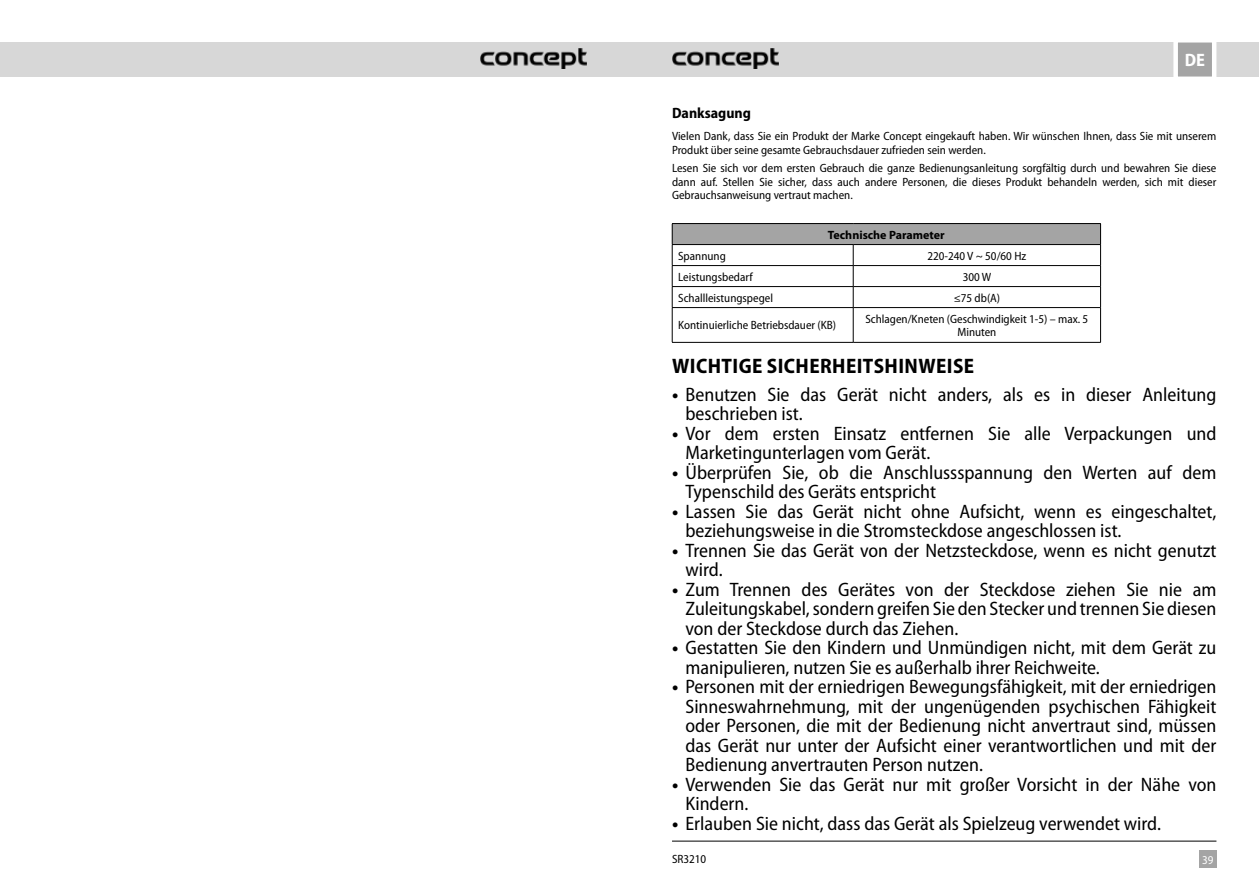
<style>
.page{position:relative;width:1259px;height:893px;background:#fff}
.page>*{position:absolute;margin:0;border:0;box-sizing:border-box;transform-origin:0 0}
.t1{font:700 semi-condensed 21px "Myriad Pro";letter-spacing:.02em;color:#000}
.t2{font:semi-condensed 19.5px/19.5px "Myriad Pro";color:#000}
.t3{font:700 semi-condensed 18px "Myriad Pro";color:#fff}
.t4{font:700 semi-condensed 15px "Myriad Pro";color:#000}
.t5{font:semi-condensed 12px/13.8px "Myriad Pro";color:#000}
.t6{font:700 12px "Myriad Pro";color:#000}
.t7{font:semi-condensed 12px "Myriad Pro";color:#fff}
.s1{font-weight:700}
</style>
<div class="page">
<div style="left:629px;top:43px;width:630px;height:34px;background:#d7d7d7"></div>
<div style="left:1199px;top:850px;width:17px;height:17px;background:#a4a4a4"></div>
<svg style="left:1171px;top:42px;width:47px;height:35px;background:#bbb"></svg>
<hr style="left:672px;top:841px;width:544px;height:1px;background:#000">
<img style="left:672px;top:48px;width:106px;height:21px">
<div style="left:0;top:43px;width:629px;height:34px;background:#d7d7d7"></div>
<img style="left:480px;top:48px;width:107px;height:21px">
<div style="left:672px;top:224px;width:428px;height:21px;background:#a4a4a4"></div>
<hr style="left:672px;top:223px;width:181px;height:1px;background:#000">
<hr style="left:853px;top:223px;width:247px;height:1px;background:#000">
<hr style="left:672px;top:244px;width:181px;height:1px;background:#000">
<hr style="left:853px;top:244px;width:247px;height:1px;background:#000">
<hr style="left:672px;top:265px;width:181px;height:1px;background:#000">
<hr style="left:853px;top:265px;width:247px;height:1px;background:#000">
<hr style="left:672px;top:286px;width:181px;height:1px;background:#000">
<svg style="left:672px;top:224px;width:1px;height:83px"></svg>
<hr style="left:853px;top:286px;width:247px;height:1px;background:#000">
<svg style="left:853px;top:245px;width:1px;height:62px"></svg>
<svg style="left:1100px;top:224px;width:1px;height:83px"></svg>
<hr style="left:672px;top:307px;width:181px;height:1px;background:#000">
<hr style="left:672px;top:308px;width:1px;height:34px;background:#000">
<hr style="left:853px;top:307px;width:247px;height:1px;background:#000">
<hr style="left:853px;top:308px;width:1px;height:34px;background:#000">
<hr style="left:1100px;top:308px;width:1px;height:34px;background:#000">
<hr style="left:672px;top:342px;width:181px;height:1px;background:#000">
<hr style="left:853px;top:342px;width:247px;height:1px;background:#000">
<p class="t3" style="left:1184px;top:48px;width:22px">DE</p>
<p class="t4" style="left:672px;top:103px;width:80px">Danksagung</p>
<p class="t5" style="left:672px;top:129px;width:546px">Vielen Dank, dass Sie ein Produkt der Marke Concept eingekauft haben. Wir wünschen Ihnen, dass Sie mit unserem<br>Produkt über seine gesamte Gebrauchsdauer zufrieden sein werden.</p>
<p class="t5" style="left:672px;top:161px;width:546px;text-align:justify">Lesen Sie sich vor dem ersten Gebrauch die ganze Bedienungsanleitung sorgfältig durch und bewahren Sie diese dann auf. Stellen Sie sicher, dass auch andere Personen, die dieses Produkt behandeln werden, sich mit dieser Gebrauchsanweisung vertraut machen.</p>
<p class="t6" style="left:828px;top:227px;width:118px">Technische Parameter</p>
<p class="t5" style="left:678px;top:248px;width:49px">Spannung</p>
<p class="t5" style="left:927px;top:248px;width:100px">220-240 V ~ 50/60 Hz</p>
<p class="t5" style="left:678px;top:269px;width:76px">Leistungsbedarf</p>
<p class="t5" style="left:962px;top:269px;width:30px">300 W</p>
<p class="t5" style="left:678px;top:290px;width:96px">Schallleistungspegel</p>
<p class="t5" style="left:953px;top:290px;width:48px">≤75 db(A)</p>
<p class="t5" style="left:678px;top:318px;width:159px">Kontinuierliche Betriebsdauer (KB)</p>
<p class="t5" style="left:865px;top:311px;width:224px;text-align:center">Schlagen/Kneten (Geschwindigkeit 1-5) – max. 5<br>Minuten</p>
<p class="t1" style="left:672px;top:352px;width:303px">WICHTIGE SICHERHEITSHINWEISE</p>
<p class="t2" style="left:685px;top:384px;width:532px;text-indent:-13px"><span class="s1">•</span> Benutzen Sie das Gerät nicht anders, als es in dieser Anleitung beschrieben ist.</p>
<p class="t2" style="left:685px;top:423px;width:532px;text-indent:-13px"><span class="s1">•</span> Vor dem ersten Einsatz entfernen Sie alle Verpackungen und<br>Marketingunterlagen vom Gerät.</p>
<p class="t2" style="left:685px;top:462px;width:532px;text-indent:-13px"><span class="s1">•</span> Überprüfen Sie, ob die Anschlussspannung den Werten auf dem<br>Typenschild des Geräts entspricht</p>
<p class="t2" style="left:685px;top:501px;width:532px;text-indent:-13px"><span class="s1">•</span> Lassen Sie das Gerät nicht ohne Aufsicht, wenn es eingeschaltet, beziehungsweise in die Stromsteckdose angeschlossen ist.</p>
<p class="t2" style="left:685px;top:540px;width:532px;text-indent:-13px"><span class="s1">•</span> Trennen Sie das Gerät von der Netzsteckdose, wenn es nicht genutzt wird.</p>
<p class="t2" style="left:685px;top:579px;width:532px;text-align:justify;text-indent:-13px"><span class="s1">•</span> Zum Trennen des Gerätes von der Steckdose ziehen Sie nie am Zuleitungskabel, sondern greifen Sie den Stecker und trennen Sie diesen von der Steckdose durch das Ziehen.</p>
<p class="t2" style="left:685px;top:638px;width:532px;text-indent:-13px"><span class="s1">•</span> Gestatten Sie den Kindern und Unmündigen nicht, mit dem Gerät zu manipulieren, nutzen Sie es außerhalb ihrer Reichweite.</p>
<p class="t2" style="left:685px;top:677px;width:532px;text-align:justify;text-indent:-13px"><span class="s1">•</span> Personen mit der erniedrigen Bewegungsfähigkeit, mit der erniedrigen Sinneswahrnehmung, mit der ungenügenden psychischen Fähigkeit oder Personen, die mit der Bedienung nicht anvertraut sind, müssen das Gerät nur unter der Aufsicht einer verantwortlichen und mit der Bedienung anvertrauten Person nutzen.</p>
<p class="t2" style="left:685px;top:774px;width:532px;text-indent:-13px"><span class="s1">•</span> Verwenden Sie das Gerät nur mit großer Vorsicht in der Nähe von<br>Kindern.</p>
<p class="t2" style="left:672px;top:813px;width:490px"><span class="s1">•</span> Erlauben Sie nicht, dass das Gerät als Spielzeug verwendet wird.</p>
<p class="t5" style="left:672px;top:851px;width:36px">SR3210</p>
<p class="t7" style="left:1202px;top:852px;width:13px">39</p>
</div>
